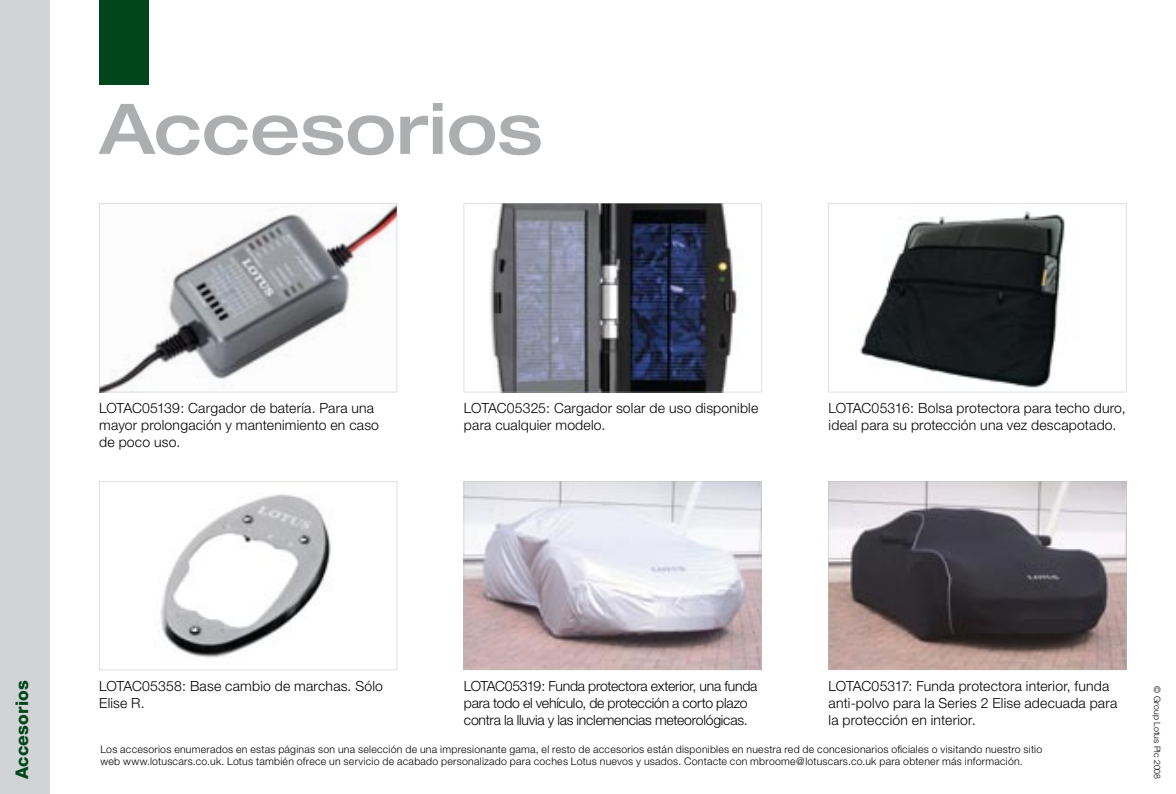
<style>
.page{position:relative;width:1176px;height:794px;background:#fff}
.page>*{position:absolute;margin:0;border:0;box-sizing:border-box;transform-origin:0 0}
.t1{font:500 expanded 70px "Helvetica Neue";color:#acaeb0}
.t2{font:800 17.5px "Helvetica Neue";letter-spacing:.01em;color:#00461c}
.t3{font:300 14px/16.8px "Helvetica Neue";letter-spacing:.01em;color:#000}
.t4{font:300 14px/16.8px "Helvetica Neue";letter-spacing:-.015em;color:#000}
.t5{font:300 10.5px/12.6px "Helvetica Neue";letter-spacing:.025em;color:#000}
.t6{font:300 8.75px "Helvetica Neue";color:#000}
</style>
<div class="page">
<div style="left:0;top:0;width:50px;height:794px;background:#d1d3d4"></div>
<svg style="left:99px;top:203px;width:298px;height:189px"></svg>
<svg style="left:464px;top:203px;width:298px;height:189px"></svg>
<svg style="left:828px;top:203px;width:298px;height:189px"></svg>
<svg style="left:828px;top:481px;width:298px;height:189px;background:#837a7d"></svg>
<svg style="left:464px;top:481px;width:298px;height:189px;background:#cec7ce"></svg>
<svg style="left:99px;top:481px;width:298px;height:189px"></svg>
<div style="left:99px;top:0;width:50px;height:84px;background:#00461c"></div>
<h1 class="t1" style="left:99px;top:85px;width:445px">Accesorios</h1>
<p class="t3" style="left:99px;top:399px;width:281px">LOTAC05139: Cargador de batería. Para una mayor prolongación y mantenimiento en caso de poco uso.</p>
<p class="t3" style="left:464px;top:399px;width:296px">LOTAC05325: Cargador solar de uso disponible para cualquier modelo.</p>
<p class="t3" style="left:828px;top:399px;width:298px">LOTAC05316: Bolsa protectora para techo duro, ideal para su protección una vez descapotado.</p>
<p class="t2" style="left:12px;top:779px;width:100px;rotate:-90deg">Accesorios</p>
<p class="t3" style="left:99px;top:677px;width:285px">LOTAC05358: Base cambio de marchas. Sólo<br>Elise R.</p>
<p class="t4" style="left:464px;top:677px;width:295px">LOTAC05319: Funda protectora exterior, una funda para todo el vehículo, de protección a corto plazo contra la lluvia y las inclemencias meteorológicas.</p>
<p class="t3" style="left:828px;top:677px;width:290px">LOTAC05317: Funda protectora interior, funda anti-polvo para la Series 2 Elise adecuada para la protección en interior.</p>
<p class="t5" style="left:100px;top:742px;width:943px">Los accesorios enumerados en estas páginas son una selección de una impresionante gama, el resto de accesorios están disponibles en nuestra red de concesionarios oficiales o visitando nuestro sitio web www.lotuscars.co.uk. Lotus también ofrece un servicio de acabado personalizado para coches Lotus nuevos y usados. Contacte con mbroome@lotuscars.co.uk para obtener más información.</p>
<p class="t6" style="left:1162px;top:686px;width:94px;rotate:90deg">© Group Lotus Plc 2008</p>
</div>
